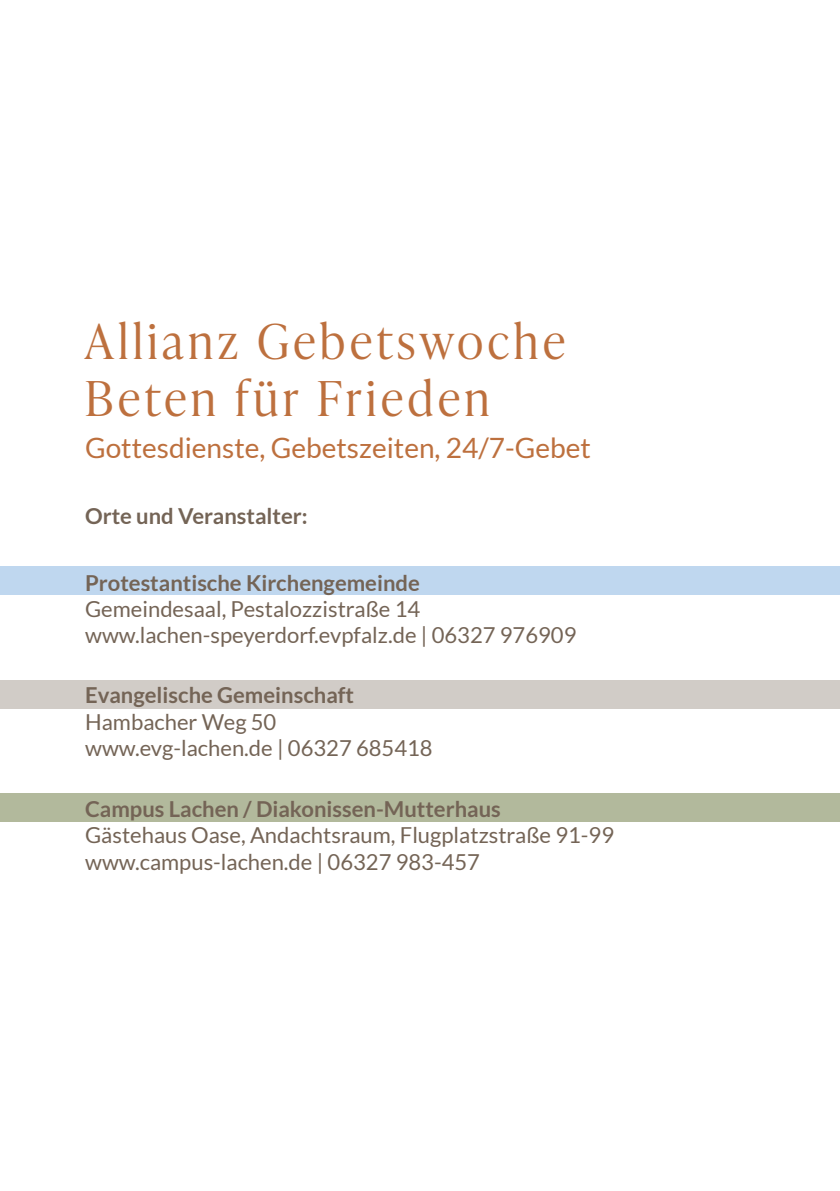
<style>
.page{position:relative;width:840px;height:1191px;background:#fff}
.page>*{position:absolute;margin:0;border:0;box-sizing:border-box;transform-origin:0 0}
.t1{font:300 48px/57.6px "Ivy Presto Headline";letter-spacing:.1em;color:#bd703e}
.t2{font:28px "Lato";color:#bd703e}
.t3{font:22px/26.4px "Lato";color:#746456}
.t4{font:700 22px "Lato";color:#746456}
</style>
<div class="page">
<div style="left:0;top:793px;width:839px;height:28px;background:#b2b99c"></div>
<div style="left:0;top:680px;width:839px;height:29px;background:#d1ccc7"></div>
<div style="left:0;top:566px;width:839px;height:28px;background:#bfd7ef"></div>
<h1 class="t1" style="left:85px;top:310px;width:481px">Allianz Gebetswoche<br>Beten für Frieden</h1>
<p class="t2" style="left:85px;top:432px;width:507px">Gottesdienste, Gebetszeiten, 24/7-Gebet</p>
<p class="t4" style="left:85px;top:504px;width:224px">Orte und Veranstalter:</p>
<p class="t4" style="left:85px;top:570px;width:336px">Protestantische Kirchengemeinde</p>
<p class="t3" style="left:85px;top:596px;width:492px">Gemeindesaal, Pestalozzistraße 14 www.lachen-speyerdorf.evpfalz.de | 06327 976909</p>
<p class="t4" style="left:85px;top:682px;width:270px">Evangelische Gemeinschaft</p>
<p class="t3" style="left:85px;top:708px;width:349px">Hambacher Weg 50 www.evg-lachen.de | 06327 685418</p>
<p class="t4" style="left:85px;top:796px;width:417px">Campus Lachen / Diakonissen-Mutterhaus</p>
<p class="t3" style="left:85px;top:821px;width:530px">Gästehaus Oase, Andachtsraum, Flugplatzstraße 91-99 www.campus-lachen.de | 06327 983-457</p>
</div>
